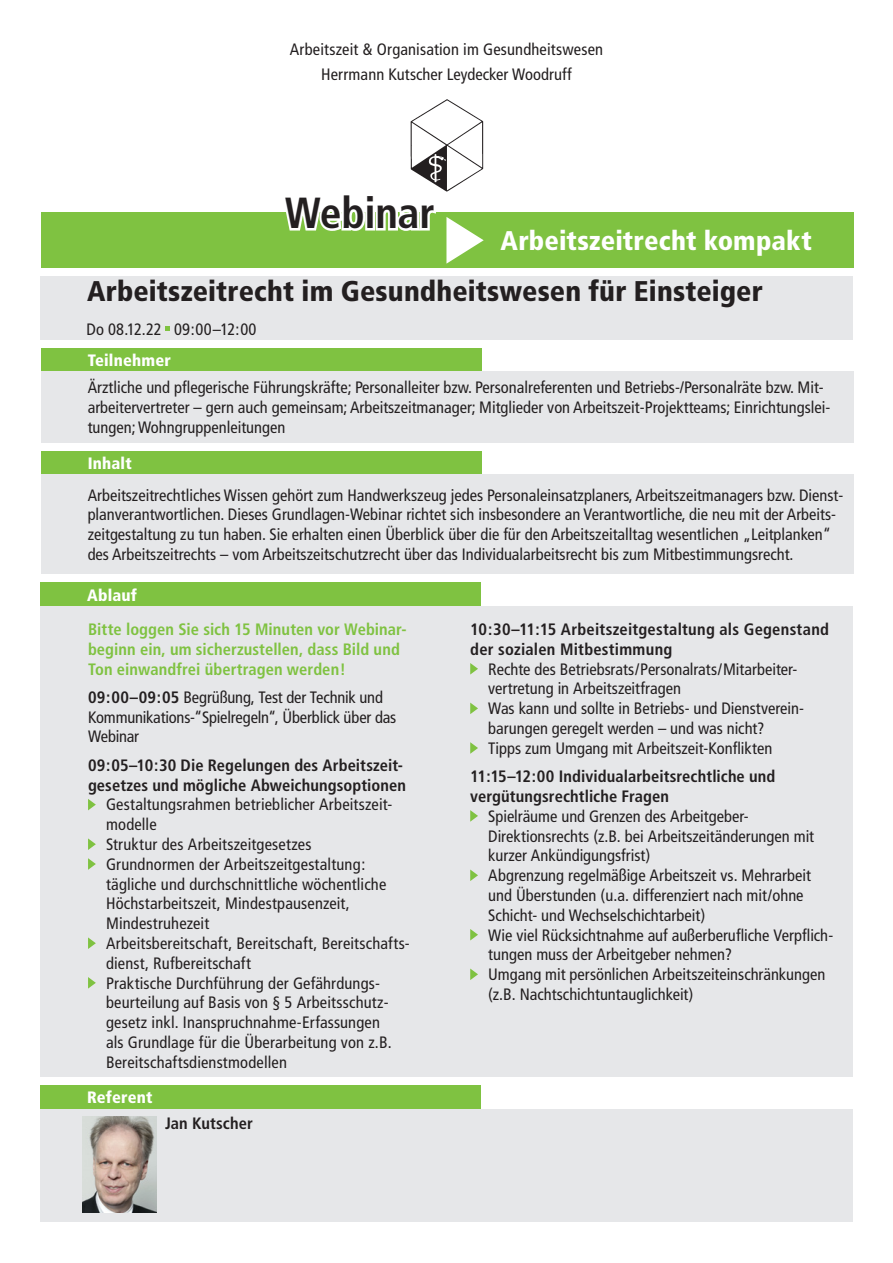
<style>
.page{position:relative;width:893px;height:1263px;background:#fff}
.page>*{position:absolute;margin:0;border:0;box-sizing:border-box;transform-origin:0 0}
.t1{font:700 condensed 43.5px "Frutiger";letter-spacing:-.005em;color:#231f20}
.t2{font:900 condensed 28.5px "Frutiger";letter-spacing:.005em;color:#231f20}
.t3{font:900 condensed 27px "Frutiger";letter-spacing:.005em;color:#fff}
.t4{font:condensed 16.5px/19.8px "Frutiger";color:#231f20}
.t5{font:700 condensed 16.5px/19.8px "Frutiger";letter-spacing:.005em;color:#231f20}
.t6{font:700 condensed 16.5px/19.8px "Frutiger";letter-spacing:.005em;color:#7fc241}
.t7{font:900 condensed 16.5px "Frutiger";letter-spacing:.01em;color:#fff}
.s1{font-weight:700}
</style>
<div class="page">
<div style="left:41px;top:212px;width:812px;height:55px;background:#7fc241"></div>
<svg style="left:446px;top:217px;width:38px;height:47px"></svg>
<div style="left:40px;top:582px;width:440px;height:24px;background:#7fc241"></div>
<div style="left:40px;top:606px;width:813px;height:471px;background:#e6e7e9"></div>
<svg style="left:88px;top:799px;width:8px;height:11px"></svg>
<svg style="left:88px;top:838px;width:8px;height:12px"></svg>
<svg style="left:88px;top:858px;width:8px;height:12px"></svg>
<svg style="left:88px;top:937px;width:8px;height:12px"></svg>
<svg style="left:88px;top:977px;width:8px;height:12px"></svg>
<svg style="left:470px;top:663px;width:8px;height:11px"></svg>
<svg style="left:470px;top:703px;width:8px;height:11px"></svg>
<svg style="left:470px;top:742px;width:8px;height:12px"></svg>
<svg style="left:470px;top:810px;width:8px;height:12px"></svg>
<svg style="left:470px;top:869px;width:8px;height:12px"></svg>
<svg style="left:470px;top:929px;width:8px;height:11px"></svg>
<svg style="left:470px;top:968px;width:8px;height:12px"></svg>
<div style="left:41px;top:451px;width:440px;height:23px;background:#7fc241"></div>
<div style="left:41px;top:474px;width:812px;height:100px;background:#e6e7e9"></div>
<img style="left:410px;top:99px;width:74px;height:92px">
<div style="left:40px;top:276px;width:813px;height:64px;background:#e6e7e9"></div>
<svg style="left:166px;top:327px;width:4px;height:4px"></svg>
<svg style="left:286px;top:212px;width:150px;height:19px;background:#e4f2d7"></svg>
<div style="left:41px;top:348px;width:440px;height:23px;background:#7fc241"></div>
<div style="left:41px;top:371px;width:812px;height:72px;background:#e6e7e9"></div>
<div style="left:40px;top:1085px;width:440px;height:24px;background:#7fc241"></div>
<div style="left:40px;top:1109px;width:813px;height:112px;background:#e6e7e9"></div>
<img style="left:82px;top:1116px;width:74px;height:96px">
<p class="t4" style="left:290px;top:37px;width:315px;line-height:25.5px;text-align:center">Arbeitszeit &amp; Organisation im Gesundheitswesen<br>Herrmann Kutscher Leydecker Woodruff</p>
<h1 class="t1" style="left:285px;top:187px;width:152px">Webinar</h1>
<h3 class="t3" style="left:501px;top:225px;width:313px">Arbeitszeitrecht kompakt</h3>
<h2 class="t2" style="left:87px;top:274px;width:677px">Arbeitszeitrecht im Gesundheitswesen für Einsteiger</h2>
<p class="t4" style="left:87px;top:319px;width:171px">Do 08.12.22 09:00–12:00</p>
<p class="t7" style="left:88px;top:350px;width:85px">Teilnehmer</p>
<p class="t4" style="left:88px;top:378px;width:744px">Ärztliche und pflegerische Führungskräfte; Personalleiter bzw. Personalreferenten und Betriebs-/Personalräte bzw. Mit&shy;arbeitervertreter – gern auch gemeinsam; Arbeitszeitmanager; Mitglieder von Arbeitszeit-Projektteams; Einrichtungslei&shy;tungen; Wohngruppenleitungen</p>
<p class="t7" style="left:88px;top:453px;width:46px">Inhalt</p>
<p class="t4" style="left:88px;top:485px;width:757px">Arbeitszeitrechtliches Wissen gehört zum Handwerkszeug jedes Personaleinsatzplaners, Arbeitszeitmanagers bzw. Dienst&shy;planverantwortlichen. Dieses Grundlagen-Webinar richtet sich insbesondere an Verantwortliche, die neu mit der Arbeits&shy;zeitgestaltung zu tun haben. Sie erhalten einen Überblick über die für den Arbeitszeitalltag wesentlichen „Leitplanken“ des Arbeitszeitrechts – vom Arbeitszeitschutzrecht über das Individualarbeitsrecht bis zum Mitbestimmungsrecht.</p>
<p class="t7" style="left:87px;top:585px;width:51px">Ablauf</p>
<p class="t6" style="left:88px;top:619px;width:320px">Bitte loggen Sie sich 15 Minuten vor Webinar&shy;beginn ein, um sicherzustellen, dass Bild und<br>Ton einwandfrei übertragen werden!</p>
<p class="t4" style="left:88px;top:687px;width:310px"><span class="s1">09:00–09:05</span> Begrüßung, Test der Technik und<br>Kommunikations-“Spielregeln“, Überblick über das<br>Webinar</p>
<p class="t5" style="left:88px;top:755px;width:320px">09:05–10:30 Die Regelungen des Arbeitszeit&shy;gesetzes und mögliche Abweichungsoptionen</p>
<p class="t4" style="left:106px;top:795px;width:305px">Gestaltungsrahmen betrieblicher Arbeitszeit&shy;modelle<br>Struktur des Arbeitszeitgesetzes<br>Grundnormen der Arbeitszeitgestaltung: tägliche und durchschnittliche wöchentliche Höchstarbeitszeit, Mindestpausenzeit, Mindestruhezeit<br>Arbeitsbereitschaft, Bereitschaft, Bereitschafts&shy;dienst, Rufbereitschaft<br>Praktische Durchführung der Gefährdungs&shy;beurteilung auf Basis von § 5 Arbeitsschutz&shy;gesetz inkl. Inanspruchnahme-Erfassungen<br>als Grundlage für die Überarbeitung von z.B.<br>Bereitschaftsdienstmodellen</p>
<p class="t7" style="left:87px;top:1088px;width:67px">Referent</p>
<p class="t5" style="left:165px;top:1113px;width:89px">Jan Kutscher</p>
<p class="t5" style="left:470px;top:619px;width:360px">10:30–11:15 Arbeitszeitgestaltung als Gegenstand der sozialen Mitbestimmung</p>
<p class="t4" style="left:488px;top:659px;width:317px">Rechte des Betriebsrats/Personalrats/Mitarbeiter&shy;vertretung in Arbeitszeitfragen<br>Was kann und sollte in Betriebs- und Dienstverein&shy;barungen geregelt werden – und was nicht?<br>Tipps zum Umgang mit Arbeitszeit-Konflikten</p>
<p class="t5" style="left:470px;top:766px;width:307px">11:15–12:00 Individualarbeitsrechtliche und vergütungsrechtliche Fragen</p>
<p class="t4" style="left:488px;top:806px;width:347px">Spielräume und Grenzen des Arbeitgeber-Direktionsrechts (z.B. bei Arbeitszeitänderungen mit kurzer Ankündigungsfrist)<br>Abgrenzung regelmäßige Arbeitszeit vs. Mehrarbeit und Überstunden (u.a. differenziert nach mit/ohne Schicht- und Wechselschichtarbeit)<br>Wie viel Rücksichtnahme auf außerberufliche Verpflich&shy;tungen muss der Arbeitgeber nehmen?<br>Umgang mit persönlichen Arbeitszeiteinschränkungen (z.B. Nachtschichtuntauglichkeit)</p>
</div>
